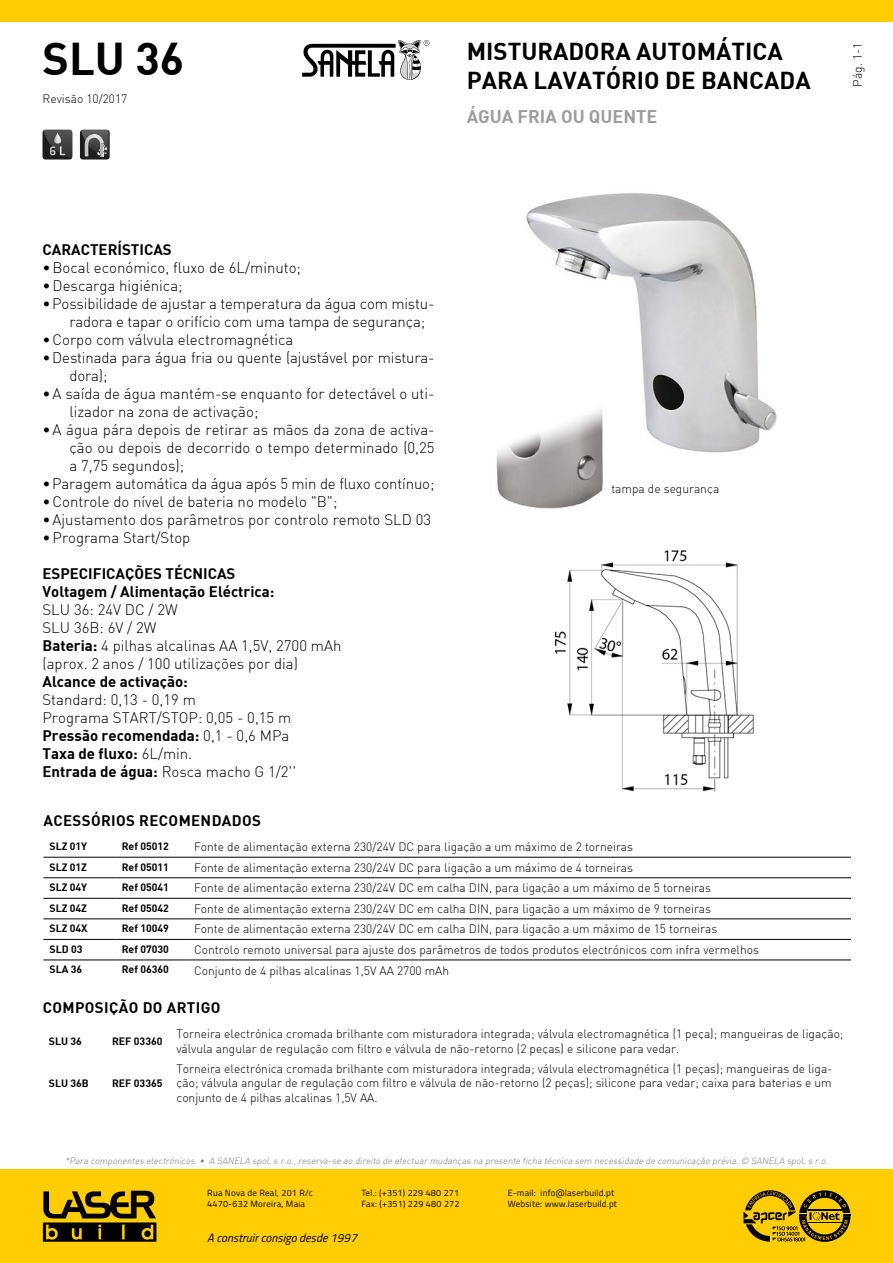
<style>
.page{position:relative;width:893px;height:1263px;background:#fff}
.page>*{position:absolute;margin:0;border:0;box-sizing:border-box;transform-origin:0 0}
.t1{font:700 45px "DI Nbek";color:#000}
.t2{font:700 24px/28.8px "DI Nbek";color:#000}
.t3{font:700 18px "DI Nbek";color:#9d9d9c}
.t4{font:300 15px/18px "DI Nbek";color:#000}
.t5{font:700 15px/18px "DI Nbek";color:#000}
.t6{font:700 15px "DI Nbek";letter-spacing:.025em;color:#000}
.t7{font:300 12px/14.4px "DI Nbek";color:#000}
.t8{font:italic 12px "Titillium";color:#000}
.t9{font:700 10.5px "DI Nbek";color:#000}
.t10{font:italic 300 9px "DI Nbek";color:#7c7b7b}
.t11{font:9px/10.8px "Titillium";letter-spacing:.025em;color:#000}
.s1{font-weight:700}
</style>
<div class="page">
<div style="left:0;top:0;width:893px;height:21px;background:#ffcd02"></div>
<svg style="left:302px;top:40px;width:127px;height:40px"></svg>
<div style="left:1px;top:1169px;width:892px;height:94px;background:#ffcd02"></div>
<svg style="left:43px;top:1191px;width:113px;height:51px"></svg>
<svg style="left:743px;top:1190px;width:107px;height:52px"></svg>
<svg style="left:43px;top:130px;width:29px;height:30px"></svg>
<svg style="left:80px;top:130px;width:30px;height:29px"></svg>
<hr style="left:43px;top:857px;width:73px;height:1px;background:#000">
<hr style="left:116px;top:857px;width:72px;height:1px;background:#000">
<hr style="left:188px;top:857px;width:663px;height:1px;background:#000">
<hr style="left:43px;top:960px;width:73px;height:1px;background:#000">
<hr style="left:116px;top:960px;width:72px;height:1px;background:#000">
<hr style="left:188px;top:960px;width:663px;height:1px;background:#000">
<hr style="left:43px;top:877px;width:73px;height:1px;background:#000">
<hr style="left:116px;top:877px;width:72px;height:1px;background:#000">
<hr style="left:188px;top:877px;width:663px;height:1px;background:#000">
<hr style="left:43px;top:898px;width:73px;height:1px;background:#000">
<hr style="left:116px;top:898px;width:72px;height:1px;background:#000">
<hr style="left:188px;top:898px;width:663px;height:1px;background:#000">
<hr style="left:43px;top:918px;width:73px;height:1px;background:#000">
<hr style="left:116px;top:918px;width:72px;height:1px;background:#000">
<hr style="left:188px;top:918px;width:663px;height:1px;background:#000">
<hr style="left:43px;top:939px;width:73px;height:1px;background:#000">
<hr style="left:116px;top:939px;width:72px;height:1px;background:#000">
<hr style="left:188px;top:939px;width:663px;height:1px;background:#000">
<img style="left:526px;top:193px;width:251px;height:260px">
<img style="left:555px;top:550px;width:199px;height:242px">
<img style="left:496px;top:390px;width:111px;height:119px">
<h1 class="t1" style="left:43px;top:29px;width:143px">SLU 36</h1>
<h2 class="t2" style="left:467px;top:36px;width:345px">MISTURADORA AUTOMÁTICA<br>PARA LAVATÓRIO DE BANCADA</h2>
<h3 class="t3" style="left:467px;top:105px;width:192px">ÁGUA FRIA OU QUENTE</h3>
<p class="t7" style="left:43px;top:92px;width:86px">Revisão 10/2017</p>
<p class="t7" style="left:850px;top:87px;width:46px;rotate:-90deg">Pág. 1-1</p>
<p class="t5" style="left:43px;top:240px;width:131px">CARACTERÍSTICAS</p>
<p class="t4" style="left:43px;top:259px;width:260px">•Bocal económico, fluxo de 6L/minuto;</p>
<p class="t4" style="left:43px;top:277px;width:142px">•Descarga higiénica;</p>
<p class="t4" style="left:70px;top:295px;width:367px;text-indent:-27px">•Possibilidade de ajustar a temperatura da água com mistu&shy;radora e tapar o orifício com uma tampa de segurança;</p>
<p class="t4" style="left:43px;top:331px;width:252px">•Corpo com válvula electromagnética</p>
<p class="t4" style="left:70px;top:349px;width:367px;text-indent:-27px">•Destinada para água fria ou quente (ajustável por mistura&shy;dora);</p>
<p class="t4" style="left:70px;top:385px;width:367px;text-indent:-27px">•A saída de água mantém-se enquanto for detectável o uti&shy;lizador na zona de activação;</p>
<p class="t4" style="left:70px;top:421px;width:367px;text-align:justify;text-indent:-27px">•A água pára depois de retirar as mãos da zona de activa&shy;ção ou depois de decorrido o tempo determinado (0,25 a 7,75 segundos);</p>
<p class="t4" style="left:43px;top:475px;width:393px">•Paragem automática da água após 5 min de fluxo contínuo;</p>
<p class="t4" style="left:43px;top:493px;width:296px">•Controle do nível de bateria no modelo "B";</p>
<p class="t4" style="left:43px;top:511px;width:390px">•Ajustamento dos parâmetros por controlo remoto SLD 03</p>
<p class="t4" style="left:43px;top:529px;width:149px">•Programa Start/Stop</p>
<p class="t5" style="left:43px;top:564px;width:233px">ESPECIFICAÇÕES TÉCNICAS<br>Voltagem / Alimentação Eléctrica:</p>
<p class="t4" style="left:43px;top:601px;width:300px">SLU 36: 24V DC / 2W<br>SLU 36B: 6V / 2W<br><span class="s1">Bateria:</span> 4 pilhas alcalinas AA 1,5V, 2700 mAh (aprox. 2 anos / 100 utilizações por dia)</p>
<p class="t5" style="left:43px;top:672px;width:147px">Alcance de activação:</p>
<p class="t4" style="left:43px;top:691px;width:255px">Standard: 0,13 - 0,19 m<br>Programa START/STOP: 0,05 - 0,15 m<br><span class="s1">Pressão recomendada:</span> 0,1 - 0,6 MPa<br><span class="s1">Taxa de fluxo:</span> 6L/min.<br><span class="s1">Entrada de água:</span> Rosca macho G 1/2''</p>
<p class="t7" style="left:611px;top:481px;width:109px">tampa de segurança</p>
<p class="t6" style="left:43px;top:811px;width:219px">ACESSÓRIOS RECOMENDADOS</p>
<p class="t9" style="left:49px;top:839px;width:39px">SLZ 01Y</p>
<p class="t9" style="left:122px;top:839px;width:49px">Ref 05012</p>
<p class="t7" style="left:194px;top:839px;width:441px">Fonte de alimentação externa 230/24V DC para ligação a um máximo de 2 torneiras</p>
<p class="t9" style="left:49px;top:860px;width:39px">SLZ 01Z</p>
<p class="t9" style="left:122px;top:860px;width:49px">Ref 05011</p>
<p class="t7" style="left:194px;top:860px;width:441px">Fonte de alimentação externa 230/24V DC para ligação a um máximo de 4 torneiras</p>
<p class="t9" style="left:49px;top:880px;width:39px">SLZ 04Y</p>
<p class="t9" style="left:122px;top:880px;width:49px">Ref 05041</p>
<p class="t7" style="left:194px;top:881px;width:519px">Fonte de alimentação externa 230/24V DC em calha DIN, para ligação a um máximo de 5 torneiras</p>
<p class="t9" style="left:49px;top:901px;width:39px">SLZ 04Z</p>
<p class="t9" style="left:122px;top:901px;width:49px">Ref 05042</p>
<p class="t7" style="left:194px;top:901px;width:519px">Fonte de alimentação externa 230/24V DC em calha DIN, para ligação a um máximo de 9 torneiras</p>
<p class="t9" style="left:49px;top:922px;width:40px">SLZ 04X</p>
<p class="t9" style="left:122px;top:922px;width:49px">Ref 10049</p>
<p class="t7" style="left:194px;top:922px;width:525px">Fonte de alimentação externa 230/24V DC em calha DIN, para ligação a um máximo de 15 torneiras</p>
<p class="t9" style="left:49px;top:942px;width:35px">SLD 03</p>
<p class="t9" style="left:122px;top:942px;width:49px">Ref 07030</p>
<p class="t7" style="left:194px;top:942px;width:566px">Controlo remoto universal para ajuste dos parâmetros de todos produtos electrónicos com infra vermelhos</p>
<p class="t9" style="left:49px;top:963px;width:34px">SLA 36</p>
<p class="t9" style="left:122px;top:963px;width:49px">Ref 06360</p>
<p class="t7" style="left:194px;top:963px;width:257px">Conjunto de 4 pilhas alcalinas 1,5V AA 2700 mAh</p>
<p class="t6" style="left:43px;top:998px;width:179px">COMPOSIÇÃO DO ARTIGO</p>
<p class="t9" style="left:49px;top:1034px;width:35px">SLU 36</p>
<p class="t9" style="left:112px;top:1034px;width:52px">REF 03360</p>
<p class="t7" style="left:176px;top:1026px;width:668px">Torneira electrónica cromada brilhante com misturadora integrada; válvula electromagnética (1 peça); mangueiras de ligação; válvula angular de regulação com filtro e válvula de não-retorno (2 peças) e silicone para vedar.</p>
<p class="t9" style="left:49px;top:1076px;width:42px">SLU 36B</p>
<p class="t9" style="left:112px;top:1076px;width:52px">REF 03365</p>
<p class="t7" style="left:176px;top:1061px;width:657px;text-align:justify">Torneira electrónica cromada brilhante com misturadora integrada; válvula electromagnética (1 peças); mangueiras de liga&shy;ção; válvula angular de regulação com filtro e válvula de não-retorno (2 peças); silicone para vedar; caixa para baterias e um conjunto de 4 pilhas alcalinas 1,5V AA.</p>
<p class="t10" style="left:65px;top:1155px;width:766px">*Para componentes electrónicos.• A SANELA spol.s r.o.,reserva-se ao direito de efectuar mudanças na presente ficha técnica sem necessidade de comunicação prévia.© SANELA spol.s r.o.</p>
<p class="t11" style="left:207px;top:1187px;width:107px">Rua Nova de Real, 201 R/c<br>4470-632 Moreira, Maia</p>
<p class="t11" style="left:361px;top:1187px;width:100px">Tel.: (+351) 229 480 271<br>Fax: (+351) 229 480 272</p>
<p class="t11" style="left:508px;top:1187px;width:111px">E-mail: info@laserbuild.pt<br>Website: www.laserbuild.pt</p>
<p class="t8" style="left:207px;top:1229px;width:151px">A construir consigo desde 1997</p>
</div>
